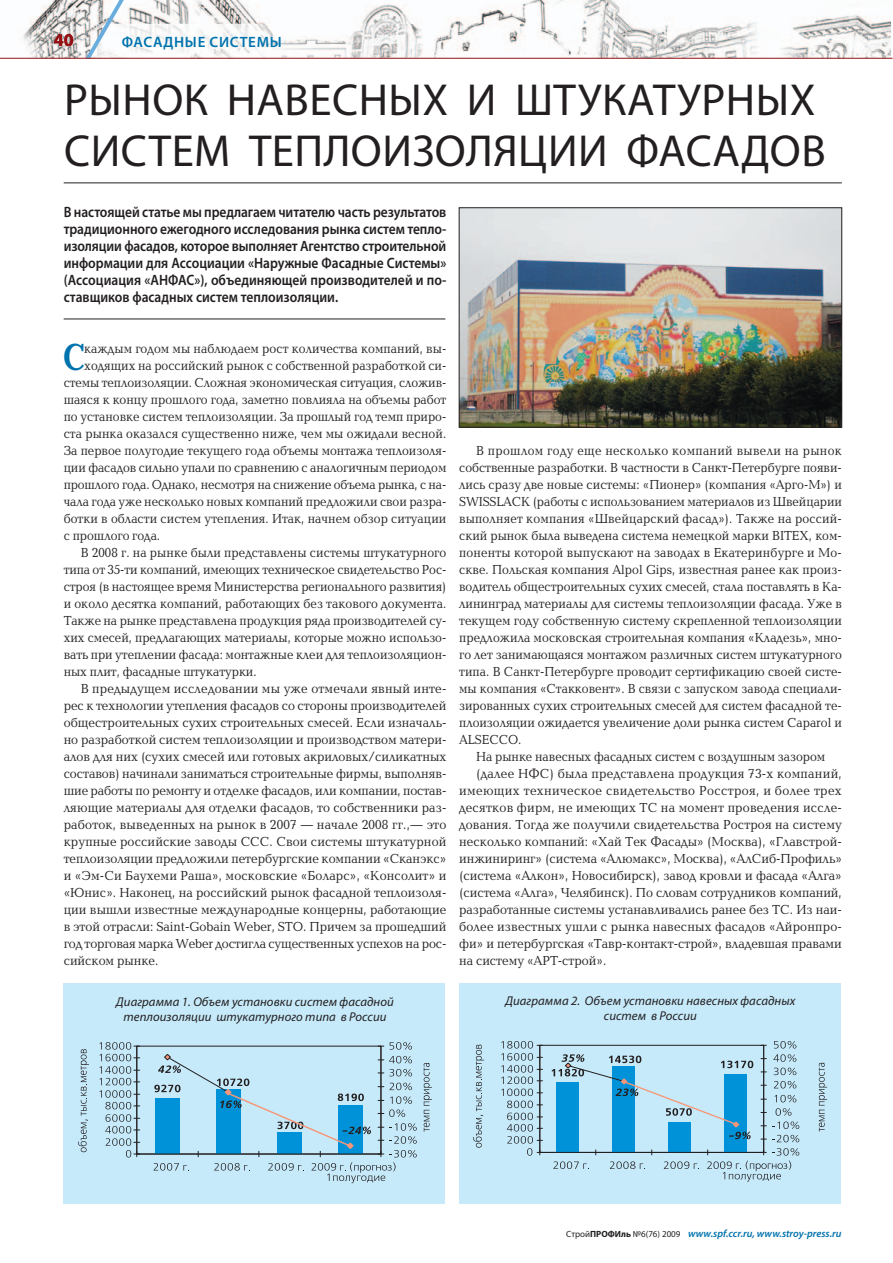
<style>
.page{position:relative;width:893px;height:1263px;background:#fff}
.page>*{position:absolute;margin:0;border:0;box-sizing:border-box;transform-origin:0 0}
.t1{font:45px/51.3px "Myriad Pro";letter-spacing:.01em;color:#231f20}
.t2{font:700 38.85px "Baltica C";color:#0073ae;scale:.8 1}
.t3{font:700 18px "Myriad Pro";color:#941114}
.t4{font:600 15px/17px "Myriad Pro";color:#231f20;text-align:justify;scale:.9 1}
.t5{font:600 15px "Myriad Pro";letter-spacing:.045em;color:#0073ae}
.t6{font:13.5px/17px "Baltica C";color:#231f20;text-align:justify;scale:.9 1}
.t7{font:13.5px "Baltica C";color:#231f20;scale:.92 1}
.t8{font:13.5px "Baltica C";letter-spacing:.03em;color:#231f20;scale:.92 1}
.t9{font:13.5px "Baltica C";letter-spacing:.02em;color:#231f20;scale:.92 1}
.t10{font:italic 12.75px/15px "Myriad Pro";letter-spacing:.005em;color:#231f20;text-align:center}
.t11{font:italic 600 10.5px "Myriad Pro";color:#0073ae}
.s1{font-weight:400;font-style:normal;font-size:9px;color:#231f20}
.s2{font-weight:700;font-style:normal;font-size:9px;color:#231f20}
</style>
<div class="page">
<img style="left:0;top:0;width:891px;height:58px">
<img style="left:133px;top:24px;width:308px;height:34px">
<svg style="left:86px;top:0;width:47px;height:58px"></svg>
<hr style="left:0;top:58px;width:892px;height:1px;background:#941114">
<img style="left:461px;top:210px;width:379px;height:215px">
<div style="left:459px;top:208px;width:383px;height:219px;border:1px solid #231f20"></div>
<div style="left:459px;top:983px;width:382px;height:220px;background:#c6eafa"></div>
<div style="left:63px;top:983px;width:382px;height:221px;background:#c6eafa"></div>
<hr style="left:137px;top:1154px;width:244px;height:1px;background:#231f20">
<svg style="left:99px;top:1042px;width:41px;height:115px"></svg>
<svg style="left:78px;top:1049px;width:11px;height:103px"></svg>
<svg style="left:424px;top:1063px;width:8px;height:69px"></svg>
<svg style="left:154px;top:1042px;width:263px;height:141px"></svg>
<svg style="left:553px;top:1161px;width:36px;height:8px"></svg>
<svg style="left:610px;top:1161px;width:35px;height:8px"></svg>
<svg style="left:664px;top:1161px;width:35px;height:8px"></svg>
<svg style="left:473px;top:1044px;width:11px;height:104px"></svg>
<svg style="left:819px;top:1063px;width:8px;height:68px"></svg>
<div style="left:540px;top:1045px;width:224px;height:107px;border:1px solid #231f20"></div>
<div style="left:557px;top:1082px;width:22px;height:70px;background:#0092d8"></div>
<div style="left:613px;top:1066px;width:22px;height:86px;background:#0092d8"></div>
<div style="left:669px;top:1122px;width:22px;height:30px;background:#0092d8"></div>
<div style="left:725px;top:1074px;width:22px;height:78px;background:#0092d8"></div>
<hr style="left:540px;top:1152px;width:224px;height:1px;background:#231f20">
<hr style="left:763px;top:1045px;width:1px;height:107px;background:#231f20">
<svg style="left:501px;top:1041px;width:41px;height:115px"></svg>
<svg style="left:707px;top:1148px;width:92px;height:34px"></svg>
<svg style="left:772px;top:1135px;width:27px;height:7px"></svg>
<svg style="left:772px;top:1108px;width:27px;height:21px"></svg>
<svg style="left:774px;top:1095px;width:22px;height:7px"></svg>
<svg style="left:774px;top:1081px;width:22px;height:7px"></svg>
<svg style="left:774px;top:1068px;width:22px;height:7px"></svg>
<svg style="left:773px;top:1054px;width:23px;height:8px"></svg>
<svg style="left:774px;top:1041px;width:22px;height:7px"></svg>
<svg style="left:551px;top:1054px;width:202px;height:85px"></svg>
<hr style="left:64px;top:183px;width:778px;height:1px;background:#231f20">
<hr style="left:64px;top:319px;width:381px;height:1px;background:#231f20">
<h3 class="t3" style="left:54px;top:33px;width:21px">40</h3>
<p class="t5" style="left:122px;top:36px;width:162px">ФАСАДНЫЕ СИСТЕМЫ</p>
<h1 class="t1" style="left:64px;top:79px;width:763px">РЫНОК НАВЕСНЫХ И ШТУКАТУРНЫХ<br>СИСТЕМ ТЕПЛОИЗОЛЯЦИИ ФАСАДОВ</h1>
<p class="t4" style="left:64px;top:205px;width:427px">В настоящей статье мы предлагаем читателю часть результатов традиционного ежегодного исследования рынка систем тепло&shy;изоляции фасадов, которое выполняет Агентство строительной информации для Ассоциации «Наружные Фасадные Системы» (Ассоциация «АНФАС»), объединяющей производителей и по&shy;ставщиков фасадных систем теплоизоляции.</p>
<h2 class="t2" style="left:64px;top:342px;width:28px">С</h2>
<p class="t6" style="left:84px;top:341px;width:404px">каждым годом мы наблюдаем рост количества компаний, вы-</p>
<p class="t6" style="left:84px;top:358px;width:404px">ходящих на российский рынок с собственной разработкой си-</p>
<p class="t6" style="left:64px;top:375px;width:427px">стемы теплоизоляции. Сложная экономическая ситуация, сложив-</p>
<p class="t6" style="left:64px;top:392px;width:427px">шаяся к концу прошлого года, заметно повлияла на объемы работ</p>
<p class="t6" style="left:64px;top:409px;width:427px">по установке систем теплоизоляции. За прошлый год темп приро-</p>
<p class="t6" style="left:64px;top:426px;width:427px">ста рынка оказался существенно ниже, чем мы ожидали весной.</p>
<p class="t6" style="left:64px;top:443px;width:427px">За первое полугодие текущего года объемы монтажа теплоизоля-</p>
<p class="t6" style="left:64px;top:460px;width:427px">ции фасадов сильно упали по сравнению с аналогичным периодом</p>
<p class="t6" style="left:64px;top:477px;width:427px">прошлого года. Однако, несмотря на снижение объема рынка, с на-</p>
<p class="t6" style="left:64px;top:494px;width:427px">чала года уже несколько новых компаний предложили свои разра-</p>
<p class="t6" style="left:64px;top:511px;width:427px">ботки в области систем утепления. Итак, начнем обзор ситуации</p>
<p class="t6" style="left:64px;top:528px;width:109px">с прошлого года.</p>
<p class="t6" style="left:81px;top:545px;width:408px">В 2008 г. на рынке были представлены системы штукатурного</p>
<p class="t6" style="left:64px;top:562px;width:427px">типа от 35-ти компаний, имеющих техническое свидетельство Рос-</p>
<p class="t6" style="left:64px;top:579px;width:427px">строя (в настоящее время Министерства регионального развития)</p>
<p class="t6" style="left:64px;top:596px;width:427px">и около десятка компаний, работающих без такового документа.</p>
<p class="t6" style="left:64px;top:613px;width:427px">Также на рынке представлена продукция ряда производителей су-</p>
<p class="t6" style="left:64px;top:630px;width:427px">хих смесей, предлагающих материалы, которые можно использо-</p>
<p class="t6" style="left:64px;top:647px;width:427px">вать при утеплении фасада: монтажные клеи для теплоизоляцион-</p>
<p class="t6" style="left:64px;top:664px;width:216px">ных плит, фасадные штукатурки.</p>
<p class="t7" style="left:81px;top:683px;width:399px">В предыдущем исследовании мы уже отмечали явный инте-</p>
<p class="t7" style="left:64px;top:700px;width:417px">рес к технологии утепления фасадов со стороны производителей</p>
<p class="t7" style="left:64px;top:717px;width:417px">общестроительных сухих строительных смесей. Если изначаль-</p>
<p class="t7" style="left:64px;top:734px;width:417px">но разработкой систем теплоизоляции и производством матери-</p>
<p class="t7" style="left:64px;top:751px;width:417px">алов для них (сухих смесей или готовых акриловых/силикатных</p>
<p class="t7" style="left:64px;top:768px;width:417px">составов) начинали заниматься строительные фирмы, выполняв-</p>
<p class="t7" style="left:64px;top:785px;width:417px">шие работы по ремонту и отделке фасадов, или компании, постав-</p>
<p class="t7" style="left:64px;top:802px;width:417px">ляющие материалы для отделки фасадов, то собственники раз-</p>
<p class="t7" style="left:64px;top:819px;width:417px">работок, выведенных на рынок в 2007 — начале 2008 гг.,— это</p>
<p class="t7" style="left:64px;top:836px;width:417px">крупные российские заводы ССС. Свои системы штукатурной</p>
<p class="t7" style="left:64px;top:853px;width:417px">теплоизоляции предложили петербургские компании «Сканэкс»</p>
<p class="t7" style="left:64px;top:870px;width:417px">и «Эм-Си Баухеми Раша», московские «Боларс», «Консолит» и</p>
<p class="t7" style="left:64px;top:887px;width:417px">«Юнис». Наконец, на российский рынок фасадной теплоизоля-</p>
<p class="t7" style="left:64px;top:904px;width:417px">ции вышли известные международные концерны, работающие</p>
<p class="t7" style="left:64px;top:921px;width:417px">в этой отрасли: Saint-Gobain Weber, STO. Причем за прошедший</p>
<p class="t7" style="left:64px;top:938px;width:417px">год торговая марка Weber достигла существенных успехов на рос-</p>
<p class="t7" style="left:64px;top:955px;width:104px">сийском рынке.</p>
<p class="t6" style="left:459px;top:443px;width:427px;text-indent:17px">В прошлом году еще несколько компаний вывели на рынок собственные разработки. В частности в Санкт-Петербурге появи&shy;лись сразу две новые системы: «Пионер» (компания «Арго-М») и SWISSLACK (работы с использованием материалов из Швейцарии выполняет компания «Швейцарский фасад»). Также на россий&shy;ский рынок была выведена система немецкой марки BITEX, ком&shy;поненты которой выпускают на заводах в Екатеринбурге и Мо&shy;скве. Польская компания Alpol Gips, известная ранее как произ&shy;водитель общестроительных сухих смесей, стала поставлять в Ка&shy;лининград материалы для системы теплоизоляции фасада. Уже в текущем году собственную систему скрепленной теплоизоляции предложила московская строительная компания «Кладезь», мно&shy;го лет занимающаяся монтажом различных систем штукатурного типа. В Санкт-Петербурге проводит сертификацию своей систе&shy;мы компания «Стакковент». В связи с запуском завода специали&shy;зированных сухих строительных смесей для систем фасадной те&shy;плоизоляции ожидается увеличение доли рынка систем Caparol и ALSECCO.</p>
<p class="t6" style="left:476px;top:749px;width:389px">На рынке навесных фасадных систем с воздушным зазором</p>
<p class="t9" style="left:476px;top:768px;width:399px">(далее НФС) была представлена продукция 73-х компаний,</p>
<p class="t8" style="left:459px;top:785px;width:417px">имеющих техническое свидетельство Росстроя, и более трех</p>
<p class="t7" style="left:459px;top:802px;width:417px">десятков фирм, не имеющих ТС на момент проведения иссле-</p>
<p class="t7" style="left:459px;top:819px;width:417px">дования. Тогда же получили свидетельства Ростроя на систему</p>
<p class="t7" style="left:459px;top:836px;width:417px">несколько компаний: «Хай Тек Фасады» (Москва), «Главстрой-</p>
<p class="t7" style="left:459px;top:853px;width:417px">инжиниринг» (система «Алюмакс», Москва), «АлСиб-Профиль»</p>
<p class="t7" style="left:459px;top:870px;width:417px">(система «Алкон», Новосибирск), завод кровли и фасада «Алга»</p>
<p class="t7" style="left:459px;top:887px;width:417px">(система «Алга», Челябинск). По словам сотрудников компаний,</p>
<p class="t7" style="left:459px;top:904px;width:417px">разработанные системы устанавливались ранее без ТС. Из наи-</p>
<p class="t7" style="left:459px;top:921px;width:417px">более известных ушли с рынка навесных фасадов «Айронпро-</p>
<p class="t7" style="left:459px;top:938px;width:417px">фи» и петербургская «Тавр-контакт-строй», владевшая правами</p>
<p class="t7" style="left:459px;top:955px;width:161px">на систему «АРТ-строй».</p>
<p class="t10" style="left:116px;top:995px;width:279px">Диаграмма 1. Объем установки систем фасадной теплоизоляции штукатурного типа в России</p>
<p class="t10" style="left:505px;top:995px;width:291px">Диаграмма 2. Объем установки навесных фасадных систем в России</p>
<p class="t11" style="left:566px;top:1230px;width:277px"><span class="s1">Cтрой</span><span class="s2">ПРОФИль</span> <span class="s1">№6(76) 2009</span> www.spf.ccr.ru, www.stroy-press.ru</p>
</div>
